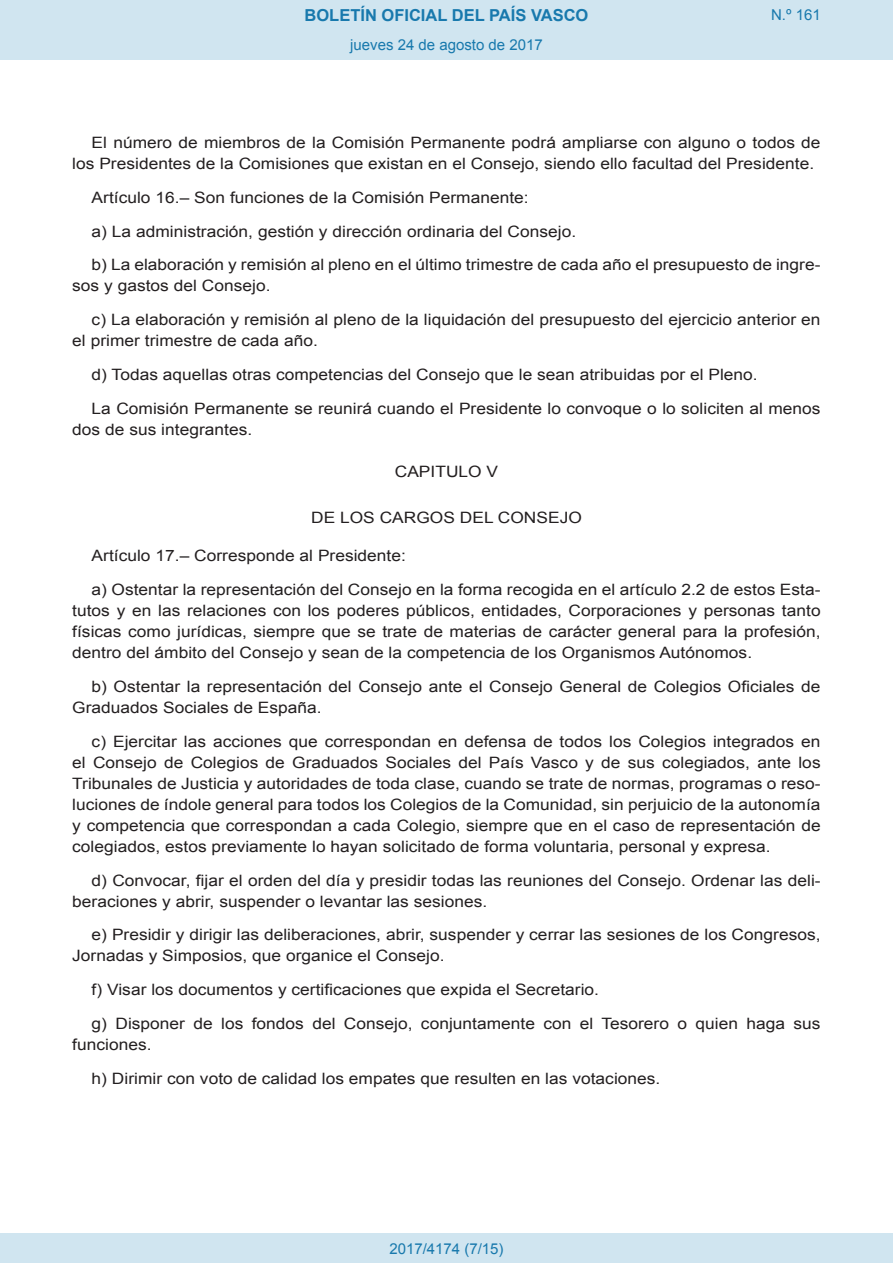
<style>
.page{position:relative;width:893px;height:1263px;background:#fff}
.page>*{position:absolute;margin:0;border:0;box-sizing:border-box;transform-origin:0 0}
.t1{font:700 16.5px "Arial";color:#1879ad}
.BOPVDetalle{font:15.6px/21px "Arial";color:#231f20;scale:1.11 1}
.BOPVClave{font:15.6px "Arial";color:#231f20;scale:1.11 1}
.Paginacion_Centro{font:15px "Arial";color:#1879ad}
</style>
<div class="page">
<div style="left:0;top:0;width:893px;height:60px;background:#d0e5f0"></div>
<div style="left:0;top:1233px;width:893px;height:30px;background:#d0e5f0"></div>
<p class="t1" style="left:305px;top:4px;width:285px">BOLETÍN OFICIAL DEL PAÍS VASCO</p>
<p class="Paginacion_Centro" style="left:350px;top:35px;width:194px">jueves 24 de agosto de 2017</p>
<p class="Paginacion_Centro" style="left:771px;top:5px;width:51px">N.º 161</p>
<p class="BOPVDetalle" style="left:72px;top:132px;width:676px;text-indent:19px">El número de miembros de la Comisión Permanente podrá ampliarse con alguno o todos de los Presidentes de la Comisiones que existan en el Consejo, siendo ello facultad del Presidente.</p>
<p class="BOPVDetalle" style="left:92px;top:187px;width:395px">Artículo 16.– Son funciones de la Comisión Permanente:</p>
<p class="BOPVDetalle" style="left:92px;top:221px;width:438px">a) La administración, gestión y dirección ordinaria del Consejo.</p>
<p class="BOPVDetalle" style="left:72px;top:255px;width:676px;text-indent:19px">b) La elaboración y remisión al pleno en el último trimestre de cada año el presupuesto de ingre&shy;sos y gastos del Consejo.</p>
<p class="BOPVDetalle" style="left:72px;top:309px;width:676px;text-indent:19px">c) La elaboración y remisión al pleno de la liquidación del presupuesto del ejercicio anterior en el primer trimestre de cada año.</p>
<p class="BOPVDetalle" style="left:92px;top:364px;width:602px">d) Todas aquellas otras competencias del Consejo que le sean atribuidas por el Pleno.</p>
<p class="BOPVDetalle" style="left:72px;top:398px;width:676px;text-indent:19px">La Comisión Permanente se reunirá cuando el Presidente lo convoque o lo soliciten al menos dos de sus integrantes.</p>
<p class="BOPVClave" style="left:395px;top:461px;width:95px">CAPITULO V</p>
<p class="BOPVClave" style="left:311px;top:508px;width:245px">DE LOS CARGOS DEL CONSEJO</p>
<p class="BOPVDetalle" style="left:92px;top:546px;width:285px">Artículo 17.– Corresponde al Presidente:</p>
<p class="BOPVDetalle" style="left:72px;top:579px;width:676px;text-align:justify;text-indent:19px">a) Ostentar la representación del Consejo en la forma recogida en el artículo 2.2 de estos Esta&shy;tutos y en las relaciones con los poderes públicos, entidades, Corporaciones y personas tanto físicas como jurídicas, siempre que se trate de materias de carácter general para la profesión, dentro del ámbito del Consejo y sean de la competencia de los Organismos Autónomos.</p>
<p class="BOPVDetalle" style="left:72px;top:676px;width:676px;text-indent:19px">b) Ostentar la representación del Consejo ante el Consejo General de Colegios Oficiales de<br>Graduados Sociales de España.</p>
<p class="BOPVDetalle" style="left:72px;top:731px;width:676px;text-align:justify;text-indent:19px">c) Ejercitar las acciones que correspondan en defensa de todos los Colegios integrados en el Consejo de Colegios de Graduados Sociales del País Vasco y de sus colegiados, ante los Tribunales de Justicia y autoridades de toda clase, cuando se trate de normas, programas o reso&shy;luciones de índole general para todos los Colegios de la Comunidad, sin perjuicio de la autonomía y competencia que correspondan a cada Colegio, siempre que en el caso de representación de colegiados, estos previamente lo hayan solicitado de forma voluntaria, personal y expresa.</p>
<p class="BOPVDetalle" style="left:72px;top:870px;width:676px;text-indent:19px">d) Convocar, fijar el orden del día y presidir todas las reuniones del Consejo. Ordenar las deli&shy;beraciones y abrir, suspender o levantar las sesiones.</p>
<p class="BOPVDetalle" style="left:72px;top:924px;width:676px;text-indent:19px">e) Presidir y dirigir las deliberaciones, abrir, suspender y cerrar las sesiones de los Congresos,<br>Jornadas y Simposios, que organice el Consejo.</p>
<p class="BOPVDetalle" style="left:92px;top:979px;width:459px">f) Visar los documentos y certificaciones que expida el Secretario.</p>
<p class="BOPVDetalle" style="left:72px;top:1013px;width:676px;text-indent:19px">g) Disponer de los fondos del Consejo, conjuntamente con el Tesorero o quien haga sus funciones.</p>
<p class="BOPVDetalle" style="left:92px;top:1068px;width:514px">h) Dirimir con voto de calidad los empates que resulten en las votaciones.</p>
<p class="Paginacion_Centro" style="left:389px;top:1238px;width:116px">2017/4174 (7/15)</p>
</div>
